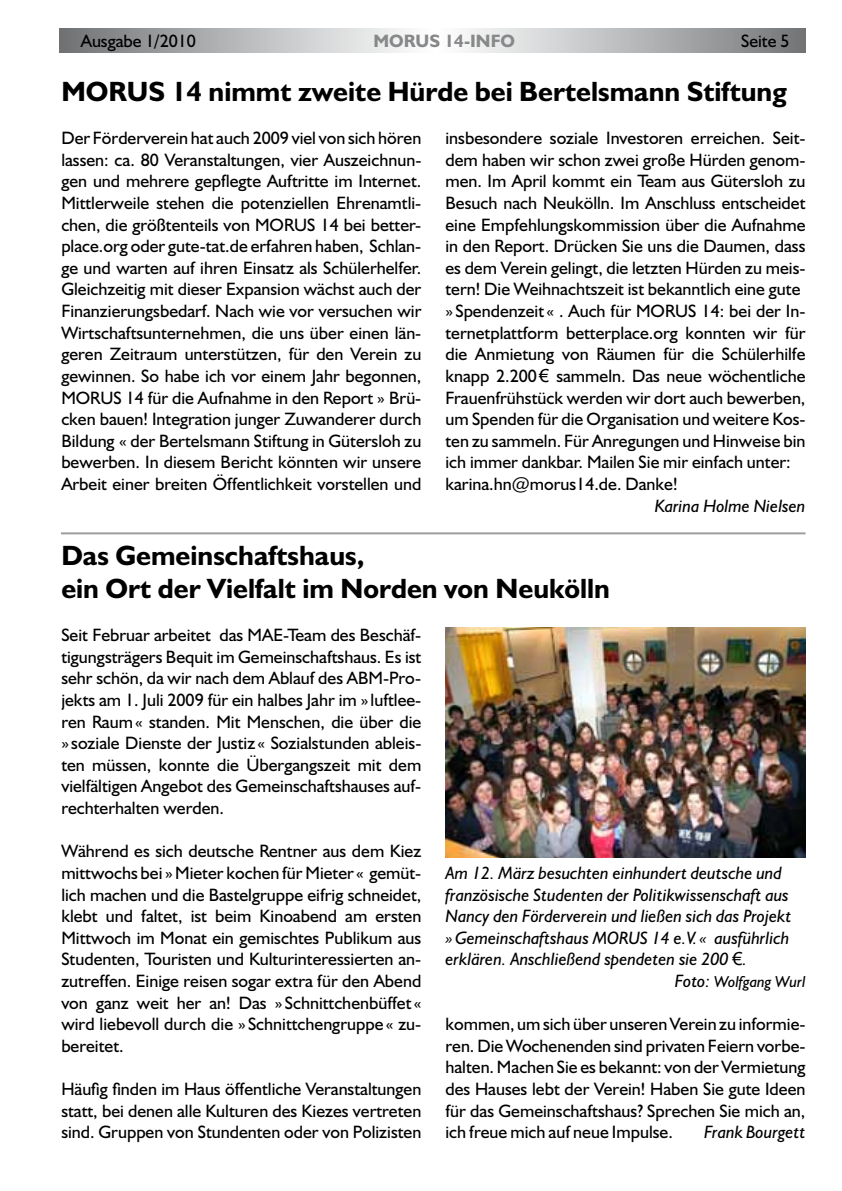
<style>
.page{position:relative;width:842px;height:1191px;background:#fff}
.page>*{position:absolute;margin:0;border:0;box-sizing:border-box;transform-origin:0 0}
.t1{font:700 28px/33.6px "Humanist 521 BT";color:#000}
.t2{font:18px/21.6px "Humanist 521 BT";color:#000;text-align:justify}
.t3{font:italic 18px/21.6px "Humanist 521 BT";color:#000}
.t4{font:700 18px "Humanist 521 BT";color:#87888a}
.t5{font:italic 16px "Humanist 521 BT";color:#000}
.s1{font-family:"Arial"}
.s2{font-family:"Arial";font-style:normal}
.s3{font-size:18px}
</style>
<div class="page">
<svg style="left:60px;top:28px;width:745px;height:24px;background:#babbbc"></svg>
<img style="left:445px;top:627px;width:360px;height:231px">
<hr style="left:61px;top:532px;width:744px;height:2px;background:#9c9e9f">
<p class="t2" style="left:81px;top:29px;width:117px">Ausgabe 1/2010</p>
<p class="t4" style="left:374px;top:29px;width:143px">MORUS 14-INFO</p>
<p class="t2" style="left:741px;top:29px;width:50px">Seite 5</p>
<h1 class="t1" style="left:61px;top:74px;width:727px">MORUS 14 nimmt zweite Hürde bei Bertelsmann Stiftung</h1>
<p class="t2" style="left:61px;top:127px;width:362px">Der Förderverein hat auch 2009 viel von sich hören lassen: ca. 80 Veranstaltungen, vier Auszeichnun&shy;gen und mehrere gepflegte Auftritte im Internet.<br>Mittlerweile stehen die potenziellen Ehrenamtli&shy;chen, die größtenteils von MORUS 14 bei better&shy;place.org oder gute-tat.de erfahren haben, Schlan&shy;ge und warten auf ihren Einsatz als Schülerhelfer.<br>Gleichzeitig mit dieser Expansion wächst auch der Finanzierungsbedarf. Nach wie vor versuchen wir Wirtschaftsunternehmen, die uns über einen län&shy;geren Zeitraum unterstützen, für den Verein zu gewinnen. So habe ich vor einem Jahr begonnen, MORUS 14 für die Aufnahme in den Report » Brü&shy;cken bauen! Integration junger Zuwanderer durch Bildung « der Bertelsmann Stiftung in Gütersloh zu bewerben. In diesem Bericht könnten wir unsere Arbeit einer breiten Öffentlichkeit vorstellen und</p>
<p class="t2" style="left:445px;top:127px;width:362px;text-align:left">insbesondere soziale Investoren erreichen. Seit&shy;dem haben wir schon zwei große Hürden genom&shy;men. Im April kommt ein Team aus Gütersloh zu Besuch nach Neukölln. Im Anschluss entscheidet eine Empfehlungskommission über die Aufnahme in den Report. Drücken Sie uns die Daumen, dass es dem Verein gelingt, die letzten Hürden zu meis&shy;tern! Die Weihnachtszeit ist bekanntlich eine gute » Spendenzeit « . Auch für MORUS 14: bei der In&shy;ternetplattform betterplace.org konnten wir für die Anmietung von Räumen für die Schülerhilfe knapp 2.200<span class="s1">€</span> sammeln. Das neue wöchentliche Frauenfrühstück werden wir dort auch bewerben, um Spenden für die Organisation und weitere Kos&shy;ten zu sammeln. Für Anregungen und Hinweise bin ich immer dankbar. Mailen Sie mir einfach unter: karina.hn@morus14.de. Danke!</p>
<p class="t3" style="left:655px;top:494px;width:152px">Karina Holme Nielsen</p>
<h1 class="t1" style="left:61px;top:537px;width:550px">Das Gemeinschaftshaus,<br>ein Ort der Vielfalt im Norden von Neukölln</h1>
<p class="t2" style="left:61px;top:624px;width:362px">Seit Februar arbeitet das MAE-Team des Beschäf&shy;tigungsträgers Bequit im Gemeinschaftshaus. Es ist sehr schön, da wir nach dem Ablauf des ABM-Pro&shy;jekts am 1. Juli 2009 für ein halbes Jahr im » luftlee&shy;ren Raum« standen. Mit Menschen, die über die » soziale Dienste der Justiz « Sozialstunden ableis&shy;ten müssen, konnte die Übergangszeit mit dem vielfältigen Angebot des Gemeinschaftshauses auf&shy;rechterhalten werden.</p>
<p class="t2" style="left:61px;top:840px;width:362px">Während es sich deutsche Rentner aus dem Kiez mittwochs bei »Mieter kochen für Mieter « gemüt&shy;lich machen und die Bastelgruppe eifrig schneidet, klebt und faltet, ist beim Kinoabend am ersten Mittwoch im Monat ein gemischtes Publikum aus Studenten, Touristen und Kulturinteressierten an&shy;zutreffen. Einige reisen sogar extra für den Abend von ganz weit her an! Das » Schnittchenbüffet « wird liebevoll durch die » Schnittchengruppe « zu&shy;bereitet.</p>
<p class="t2" style="left:61px;top:1077px;width:362px">Häufig finden im Haus öffentliche Veranstaltungen statt, bei denen alle Kulturen des Kiezes vertreten sind. Gruppen von Stundenten oder von Polizisten</p>
<p class="t3" style="left:445px;top:861px;width:347px">Am 12. März besuchten einhundert deutsche und französische Studenten der Politikwissenschaft aus Nancy den Förderverein und ließen sich das Projekt »Gemeinschaftshaus MORUS 14 e.V. « ausführlich erklären. Anschließend spendeten sie 200 <span class="s2">€</span>.</p>
<p class="t5" style="left:675px;top:971px;width:132px"><span class="s3">Foto:</span> Wolfgang Wurl</p>
<p class="t2" style="left:445px;top:1012px;width:362px">kommen, um sich über unseren Verein zu informie&shy;ren. Die Wochenenden sind privaten Feiern vorbe&shy;halten. Machen Sie es bekannt: von der Vermietung des Hauses lebt der Verein! Haben Sie gute Ideen für das Gemeinschaftshaus? Sprechen Sie mich an, ich freue mich auf neue Impulse.</p>
<p class="t3" style="left:704px;top:1120px;width:103px">Frank Bourgett</p>
</div>
